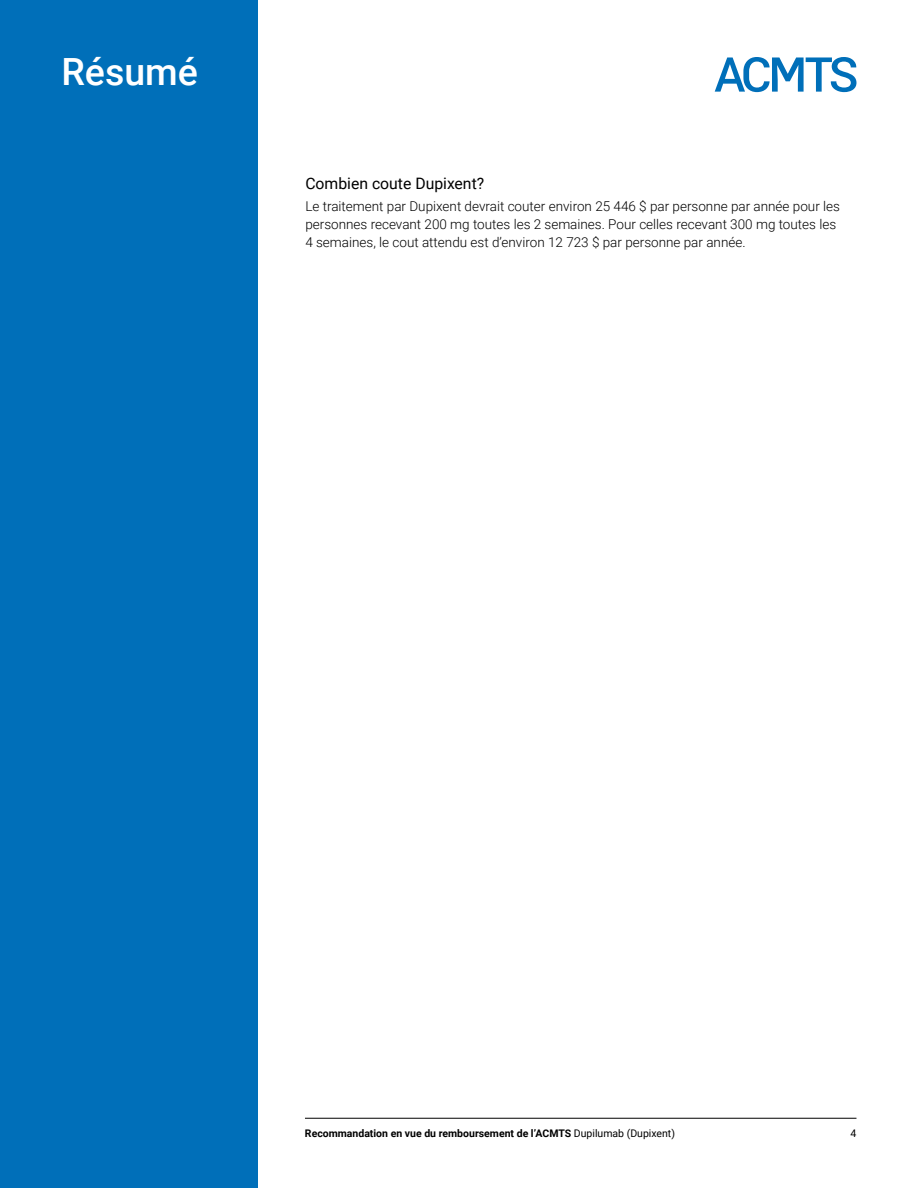
<style>
.page{position:relative;width:918px;height:1188px;background:#fff}
.page>*{position:absolute;margin:0;border:0;box-sizing:border-box;transform-origin:0 0}
.t1{font:500 37.5px "Roboto";color:#fff}
.t2{font:15.75px "Roboto";color:#000}
.t3{font:300 13.5px/18px "Roboto";color:#000}
.t4{font:700 10.5px "Roboto";color:#000}
.t5{font:10.5px "Roboto";color:#000}
.s1{font-weight:400}
</style>
<div class="page">
<svg style="left:715px;top:57px;width:141px;height:35px"></svg>
<div style="left:0;top:0;width:257px;height:1188px;background:#006fb9"></div>
<hr style="left:305px;top:1118px;width:551px;height:1px;background:#000">
<h1 class="t1" style="left:62px;top:46px;width:138px">Résumé</h1>
<p class="t2" style="left:305px;top:172px;width:180px">Combien coute Dupixent?</p>
<p class="t3" style="left:305px;top:197px;width:536px">Le traitement par Dupixent devrait couter environ 25 446 $ par personne par année pour les personnes recevant 200 mg toutes les 2 semaines. Pour celles recevant 300 mg toutes les<br>4 semaines, le cout attendu est d’environ 12 723 $ par personne par année.</p>
<p class="t4" style="left:305px;top:1126px;width:372px">Recommandation en vue du remboursement de l’ACMTS <span class="s1">Dupilumab (Dupixent)</span></p>
<p class="t5" style="left:851px;top:1126px;width:7px">4</p>
</div>
